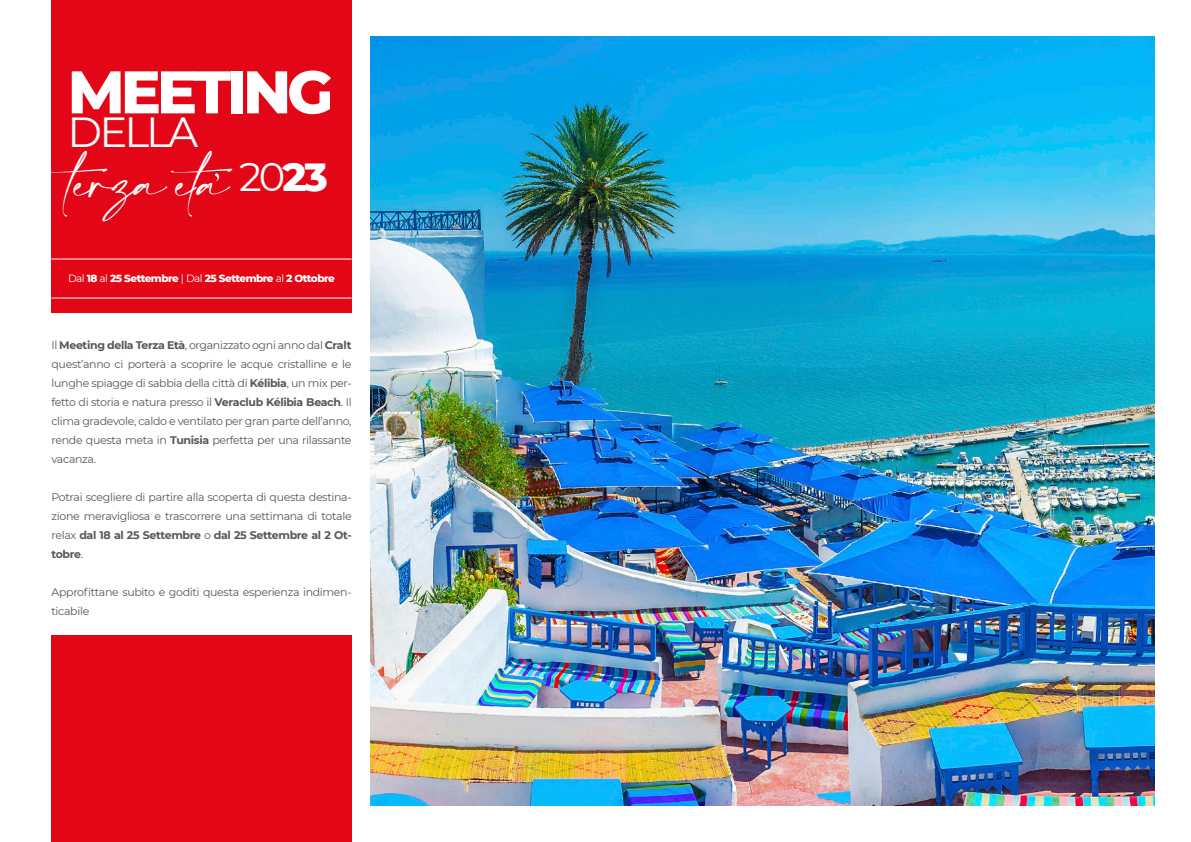
<style>
.page{position:relative;width:1191px;height:842px;background:#fff}
.page>*{position:absolute;margin:0;border:0;box-sizing:border-box;transform-origin:0 0}
.t1{font:800 60px "Montserrat";letter-spacing:-.07em;color:#fff}
.t2{font:42px "Montserrat";letter-spacing:-.07em;color:#fff}
.t3{font:40px "Montserrat";color:#fff}
.t4{font:38px "Amalfi Coast";letter-spacing:-.07em;color:#fff}
.t5{font:11px/19px "Montserrat";letter-spacing:-.03em;color:#575755;text-align:justify}
.t6{font:800 10.5px "Montserrat";letter-spacing:-.05em;color:#fff}
.s1{font-weight:800}
.s2{font-weight:400}
.s3{font-weight:700}
</style>
<div class="page">
<img style="left:370px;top:36px;width:785px;height:770px">
<div style="left:51px;top:0;width:300px;height:313px;background:#e30616"></div>
<div style="left:51px;top:636px;width:300px;height:206px;background:#e30616"></div>
<svg style="left:215px;top:173px;width:4px;height:8px"></svg>
<hr style="left:51px;top:297px;width:300px;height:1px;background:#fff">
<hr style="left:51px;top:259px;width:300px;height:1px;background:#fff">
<p class="t1" style="left:68px;top:48px;width:267px">MEETING</p>
<p class="t2" style="left:68px;top:103px;width:132px">DELLA</p>
<p class="t4" style="left:68px;top:162px;width:188px">terza età</p>
<p class="t3" style="left:239px;top:149px;width:90px">20<span class="s1">23</span></p>
<p class="t6" style="left:68px;top:270px;width:268px"><span class="s2">Dal</span> 18 <span class="s2">al</span> 25 Settembre <span class="s2">| Dal</span> 25 Settembre <span class="s2">al</span> 2 Ottobre</p>
<p class="t5" style="left:51px;top:336px;width:302px">Il <span class="s3">Meeting della Terza Età</span>, organizzato ogni anno dal <span class="s3">Cralt </span>quest’anno ci porterà a scoprire le acque cristalline e le lunghe spiagge di sabbia della città di <span class="s3">Kélibia</span>, un mix per&shy;fetto di storia e natura presso il <span class="s3">Veraclub Kélibia Beach</span>. Il clima gradevole, caldo e ventilato per gran parte dell’anno, rende questa meta in <span class="s3">Tunisia</span> perfetta per una rilassante vacanza.</p>
<p class="t5" style="left:51px;top:488px;width:302px">Potrai scegliere di partire alla scoperta di questa destina&shy;zione meravigliosa e trascorrere una settimana di totale relax <span class="s3">dal 18 al 25 Settembre</span> o <span class="s3">dal 25 Settembre al 2 Ot&shy;tobre</span>.</p>
<p class="t5" style="left:51px;top:583px;width:302px">Approfittane subito e goditi questa esperienza indimen&shy;ticabile</p>
</div>
